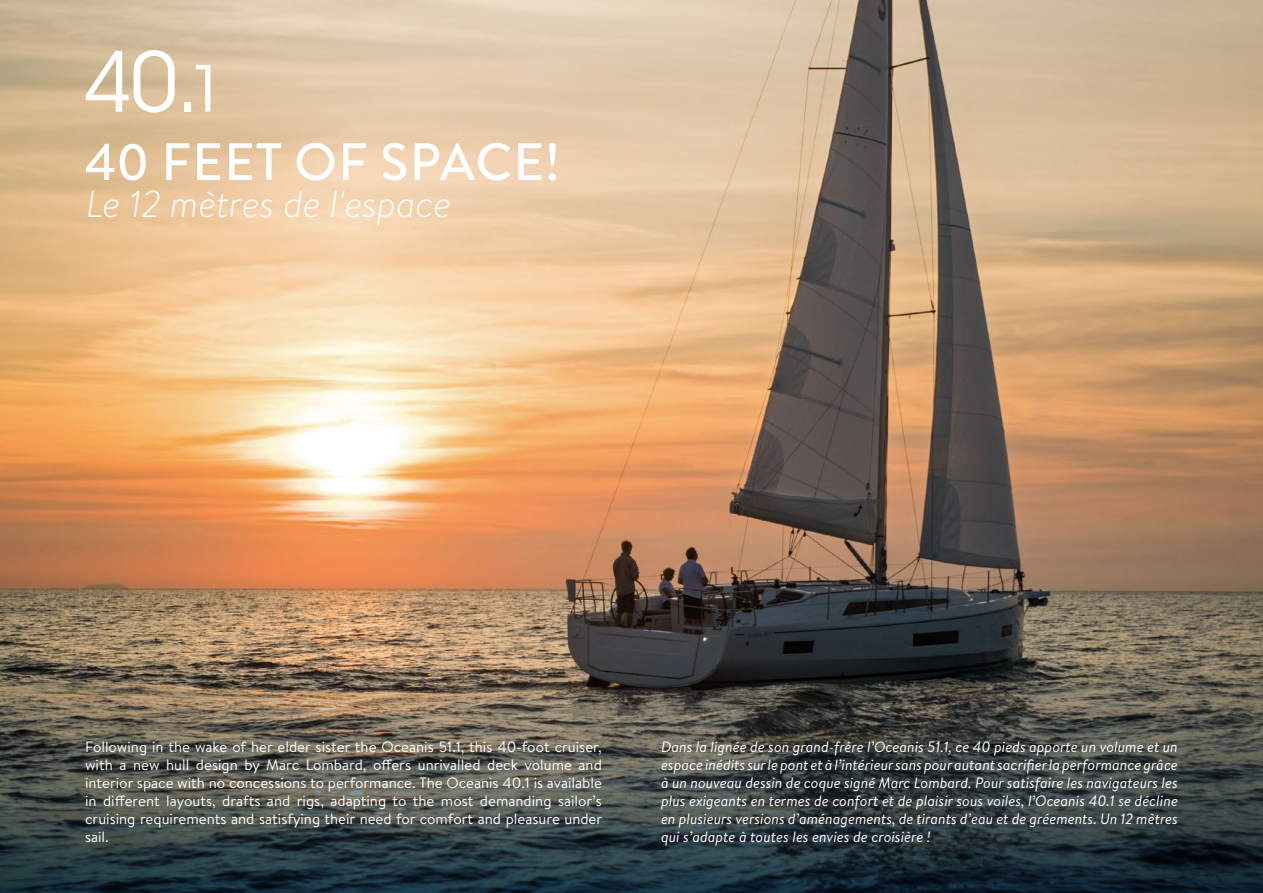
<style>
.page{position:relative;width:1263px;height:893px;background:#fff}
.page>*{position:absolute;margin:0;border:0;box-sizing:border-box;transform-origin:0 0}
.t1{font:81.9px "ITC Avant Garde Std";color:#fff}
.t2{font:500 52.5px "Brandon Grotesque";letter-spacing:.02em;color:#fff}
.t3{font:italic 300 37.5px "Brandon Text";color:#fff}
.t4{font:italic 15px/18px "Brandon Text";color:#fff;text-align:justify}
.t5{font:15px/18px "Brandon Text";color:#fff;text-align:justify}
.s1{font-size:63.15px}
</style>
<div class="page">
<img style="left:0;top:0;width:1263px;height:641px">
<svg style="left:0;top:641px;width:1263px;height:252px;background:#4a4c47"></svg>
<h1 class="t1" style="left:85px;top:32px;width:142px">40.<span class="s1">1</span></h1>
<h2 class="t2" style="left:85px;top:126px;width:477px">40 FEET OF SPACE!</h2>
<h3 class="t3" style="left:86px;top:178px;width:367px">Le 12 mètres de l'espace</h3>
<p class="t5" style="left:85px;top:737px;width:519px">Following in the wake of her elder sister the Oceanis 51.1, this 40-foot cruiser, with a new hull design by Marc Lombard, offers unrivalled deck volume and interior space with no concessions to performance. The Oceanis 40.1 is available in different layouts, drafts and rigs, adapting to the most demanding sailor’s cruising requirements and satisfying their need for comfort and pleasure under sail.</p>
<p class="t4" style="left:661px;top:737px;width:518px">Dans la lignée de son grand-frère l’Oceanis 51.1, ce 40 pieds apporte un volume et un espace inédits sur le pont et à l’intérieur sans pour autant sacrifier la performance grâce à un nouveau dessin de coque signé Marc Lombard. Pour satisfaire les navigateurs les plus exigeants en termes de confort et de plaisir sous voiles, l’Oceanis 40.1 se décline en plusieurs versions d’aménagements, de tirants d’eau et de gréements. Un 12 mètres qui s’adapte à toutes les envies de croisière !</p>
</div>
